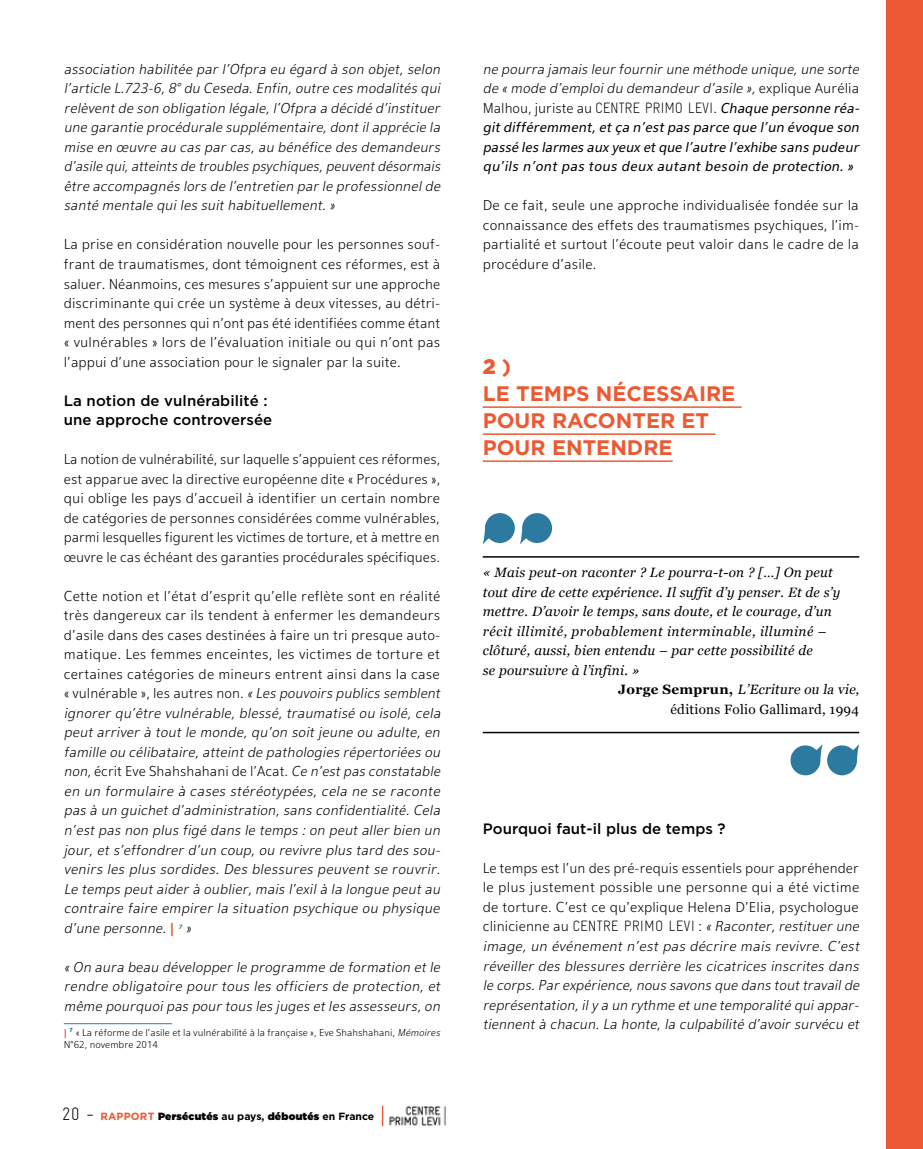
<style>
.page{position:relative;width:923px;height:1149px;background:#fff}
.page>*{position:absolute;margin:0;border:0;box-sizing:border-box;transform-origin:0 0}
.t1{font:700 21px/27px "Gotham HTF";color:#eb5a33}
.t2{font:italic 300 15px/19.5px "Eau Douce Sans";letter-spacing:.005em;color:#000;text-align:justify}
.t3{font:300 15px/19.5px "Eau Douce Sans";letter-spacing:.005em;color:#000;text-align:justify}
.t4{font:italic 15px/19.5px "Eau Douce Sans";color:#000}
.t5{font:500 15px/19.5px "Gotham HTF";letter-spacing:.005em;color:#000}
.t6{font:italic 13.5px "Georgia";letter-spacing:.02em;color:#000}
.t7{font:italic 13.5px "Georgia";letter-spacing:.04em;color:#000}
.t8{font:italic 13.5px "Georgia";color:#000}
.t9{font:13.5px "Georgia";letter-spacing:.02em;color:#000}
.t10{font:300 10.5px/12px "Eau Douce Sans";color:#000}
.t11{font:900 10.5px "Gotham";color:#000}
.t12{font:700 10.5px "Gotham";color:#eb5a33}
.t13{font:italic 700 6.15px "Gotham";color:#2c7a9f}
.s1{font-style:normal}
.s2{font-weight:800;font-style:normal;color:#eb5a33}
.s3{font-weight:800;color:#eb5a33}
.s4{font-style:italic}
.s5{font-family:"Gravur";font-weight:300;font-stretch:condensed;font-size:18px;color:#000}
.s6{font-weight:700}
.s7{font-weight:300}
.s8{font-weight:300;font-style:normal}
.s9{font-family:"Gravur";font-weight:300;font-style:normal;font-stretch:condensed}
.s10{font-weight:900}
.s11{font-weight:700;font-style:normal}
.s12{font-family:"Gravur";font-style:normal;font-stretch:condensed}
</style>
<div class="page">
<svg style="left:382px;top:1105px;width:1px;height:20px"></svg>
<img style="left:389px;top:1106px;width:57px;height:21px">
<hr style="left:64px;top:1022px;width:108px;height:1px;background:#2c7a9f">
<hr style="left:483px;top:406px;width:258px;height:2px;background:#eb5a33">
<hr style="left:483px;top:433px;width:232px;height:2px;background:#eb5a33">
<hr style="left:483px;top:460px;width:189px;height:2px;background:#eb5a33">
<svg style="left:482px;top:513px;width:70px;height:31px"></svg>
<hr style="left:483px;top:556px;width:376px;height:1px;background:#000">
<hr style="left:483px;top:731px;width:376px;height:2px;background:#000">
<svg style="left:790px;top:744px;width:69px;height:31px"></svg>
<div style="left:887px;top:0;width:36px;height:1148px;background:#eb5a33"></div>
<p class="t2" style="left:64px;top:59px;width:381px">association habilitée par l’Ofpra eu égard à son objet, selon l’article L.723-6,8°du Ceseda.Enfin,outre ces modalités qui relèventde son obligation légale,l’Ofpra a décidé d’instituer une garantie procédurale supplémentaire,dontilapprécie la mise en œuvre au cas par cas,au bénéfice des demandeurs d’asile qui,atteints de troubles psychiques,peuventdésormais être accompagnés lors de l’entretien par le professionnelde santé mentale quiles suithabituellement.»</p>
<p class="t3" style="left:64px;top:235px;width:378px">La prise en considération nouvelle pour les personnes souf&shy;frant de traumatismes, dont témoignent ces réformes, est à saluer. Néanmoins, ces mesures s’appuient sur une approche discriminante qui crée un système à deux vitesses, au détri&shy;ment des personnes qui n’ont pas été identifiées comme étant « vulnérables » lors de l’évaluation initiale ou qui n’ont pas l’appui d’une association pour le signaler par la suite.</p>
<p class="t5" style="left:64px;top:390px;width:210px">La notion de vulnérabilité : une approche controversée</p>
<p class="t3" style="left:64px;top:449px;width:378px">La notion de vulnérabilité, sur laquelle s’appuient ces réformes, est apparue avec la directive européenne dite « Procédures », qui oblige les pays d’accueil à identifier un certain nombre de catégories de personnes considérées comme vulnérables, parmi lesquelles figurent les victimes de torture, et à mettre en œuvre le cas échéant des garanties procédurales spécifiques.</p>
<p class="t2" style="left:64px;top:586px;width:381px;text-align:left"><span class="s1">Cette notion et l’état d’esprit qu’elle reflète sont en réalité très dangereux car ils tendent à enfermer les demandeurs d’asile dans des cases destinées à faire un tri presque auto&shy;matique. Les femmes enceintes, les victimes de torture et certaines catégories de mineurs entrent ainsi dans la case « vu l n é ra b l e » , l es a ut res n o n .</span> « Les pouvoirs publics semblent ignorer qu’être vulnérable, blessé, traumatisé ou isolé, cela peut arriver à tout le monde, qu’on soit jeune ou adulte, en famille ou célibataire,atteintde pathologies répertoriées ou non,<span class="s1">écrit Eve Shahshahani de l’Acat.</span> Ce n’estpas constatable en un formulaire à cases stéréotypées, cela ne se raconte pas à un guichetd’administration,sans confidentialité.Cela n’est pas non plus figé dans le temps : on peut aller bien un jour, et s’effondrer d’un coup, ou revivre plus tard des sou&shy;venirs les plus sordides. Des blessures peuvent se rouvrir.<br>Le temps peutaider à oublier,mais l’exilà la longue peutau contraire faire empirer la situation psychique ou physique d’une personne.<span class="s2">|</span></p>
<p class="t13" style="left:178px;top:923px;width:6px">7</p>
<p class="t2" style="left:186px;top:917px;width:10px">»</p>
<p class="t2" style="left:64px;top:956px;width:381px">« On aura beau développer le programme de formation etle rendre obligatoire pour tous les officiers de protection, et même pourquoipas pour tous les juges etles assesseurs,on</p>
<p class="t10" style="left:64px;top:1025px;width:380px"><span class="s3">|</span> <sup>7</sup> « La réforme de l’asile et la vulnérabilité à la française », Eve Shahshahani, <span class="s4">Mémoires<br></span>N°62, novembre 2014</p>
<p class="t12" style="left:62px;top:1109px;width:78px"><span class="s5">20 -</span> RAPPORT</p>
<p class="t11" style="left:158px;top:1109px;width:218px">Persécutés <span class="s6">au pays,</span> déboutés <span class="s6">en France</span></p>
<p class="t4" style="left:483px;top:59px;width:381px"><span class="s7">ne pourra jamais leur fournir une méthode unique,une sorte de « mode d’emploidu demandeur d’asile »,</span><span class="s8">ex p l i q u e A u r é l i a Malhou, juriste au</span> <span class="s9">CENTRE PRIMO LEVI</span><span class="s8">.</span> Chaque personne réa&shy;gitdifféremment,etça n’estpas parce que l’un évoque son passé les larmes aux yeux etque l’autre l’exhibe sans pudeur qu’ils n’ont pas tous deux autant besoin de protection.»</p>
<p class="t3" style="left:483px;top:196px;width:378px">De ce fait, seule une approche individualisée fondée sur la connaissance des effets des traumatismes psychiques, l’im&shy;partialité et surtout l’écoute peut valoir dans le cadre de la procédure d’asile.</p>
<h1 class="t1" style="left:483px;top:352px;width:254px"><span class="s10">2</span> )<br>LE TEMPS N ÉCESSAIRE<br>POUR RACONTER ET<br>POUR ENTEN DRE</h1>
<p class="t6" style="left:483px;top:564px;width:352px">« Mais peut-on raconter ? Le pourra-t-on ? […] On peut</p>
<p class="t6" style="left:483px;top:583px;width:359px">tout dire de cette expérience. Il suffit d’y penser. Et de s’y</p>
<p class="t6" style="left:483px;top:603px;width:350px">mettre. D’avoir le temps, sans doute, et le courage, d’un</p>
<p class="t7" style="left:483px;top:622px;width:345px">récit illimité, probablement interminable, illuminé –</p>
<p class="t6" style="left:483px;top:641px;width:331px">clôturé, aussi, bien entendu – par cette possibilité de</p>
<p class="t6" style="left:483px;top:661px;width:158px">se poursuivre à l’infini. »</p>
<p class="t8" style="left:618px;top:681px;width:245px"><span class="s11">J o r g e S e m p r u n ,</span> L’Ecriture ou la vie,</p>
<p class="t9" style="left:670px;top:700px;width:190px">éditions Folio Gallimard, 1994</p>
<p class="t5" style="left:483px;top:818px;width:244px">Pourquoi faut-il plus de temps ?</p>
<p class="t2" style="left:483px;top:857px;width:381px;text-align:left"><span class="s1">Le temps est l’un des pré-requis essentiels pour appréhender le plus justement possible une personne qui a été victime de torture. C’est ce qu’explique Helena D’Elia, psychologue clinicienne au</span> <span class="s12">CENTRE PRIMO LEVI</span> <span class="s1">:</span> « Raconter,restituer une image, un événement n’est pas décrire mais revivre. C’est réveiller des blessures derrière les cicatrices inscrites dans le corps.Par expérience,nous savons que dans touttravailde représentation,ily a un rythme etune temporalité quiappar&shy;tiennentà chacun.La honte,la culpabilité d’avoir survécu et</p>
</div>
